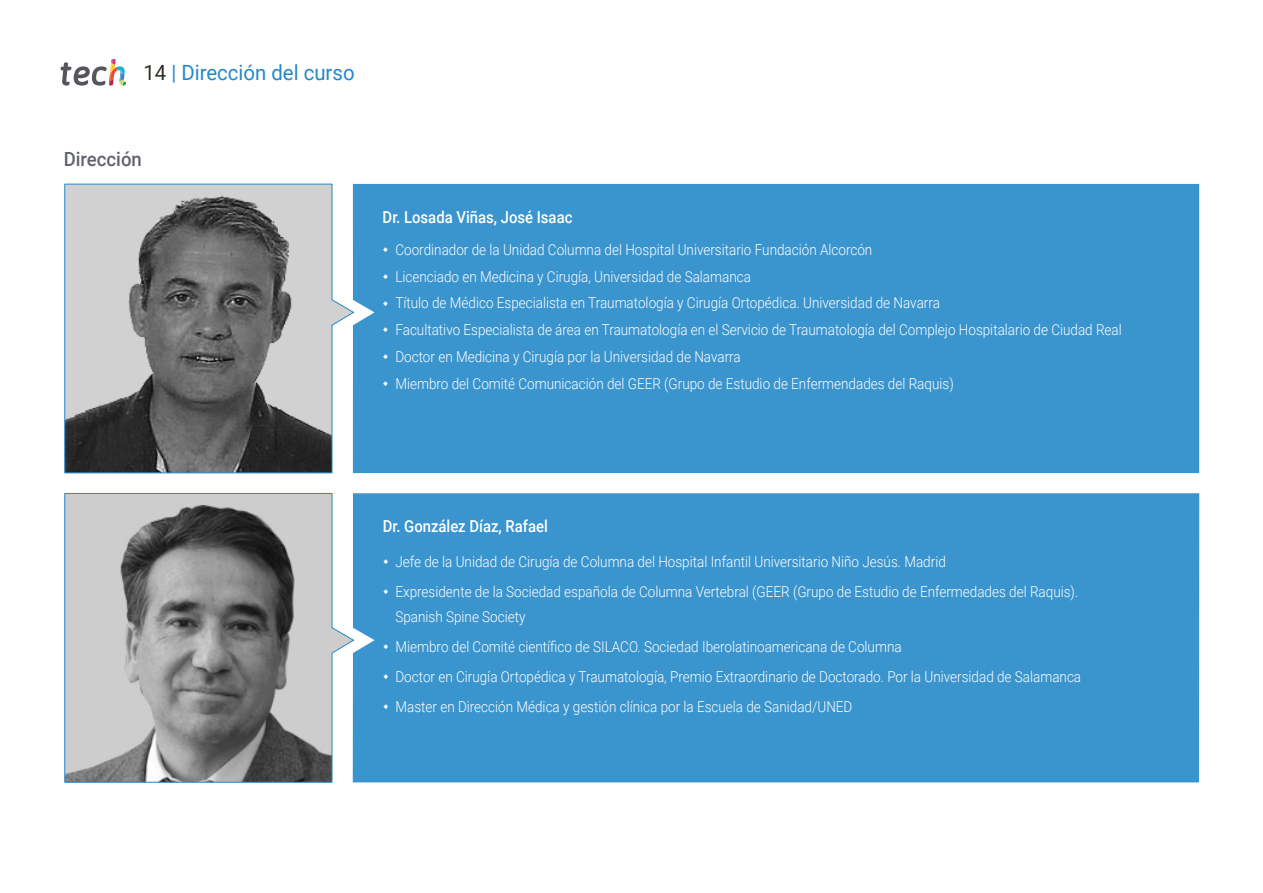
<style>
.page{position:relative;width:1263px;height:893px;background:#fff}
.page>*{position:absolute;margin:0;border:0;box-sizing:border-box;transform-origin:0 0}
.t1{font:21px "Roboto";color:#2488c9}
.t2{font:500 19.5px "Roboto";color:#61646a;scale:.95 1}
.t3{font:500 16.5px "Roboto";color:#fff;scale:.9 1}
.t4{font:300 15px/26.7px "Roboto";color:#fff;scale:.9 1}
.s1{color:#312e20}
</style>
<div class="page">
<svg style="left:61px;top:59px;width:65px;height:27px"></svg>
<div style="left:354px;top:184px;width:845px;height:289px;background:#3a94ce"></div>
<svg style="left:64px;top:184px;width:290px;height:289px"></svg>
<div style="left:354px;top:493px;width:845px;height:289px;background:#3a94ce"></div>
<svg style="left:64px;top:493px;width:290px;height:290px"></svg>
<svg style="left:384px;top:559px;width:4px;height:5px"></svg>
<svg style="left:384px;top:589px;width:4px;height:5px"></svg>
<svg style="left:384px;top:644px;width:4px;height:5px"></svg>
<svg style="left:384px;top:674px;width:4px;height:5px"></svg>
<svg style="left:384px;top:704px;width:4px;height:5px"></svg>
<svg style="left:384px;top:247px;width:4px;height:5px"></svg>
<svg style="left:384px;top:274px;width:4px;height:5px"></svg>
<svg style="left:384px;top:301px;width:4px;height:5px"></svg>
<svg style="left:384px;top:327px;width:4px;height:5px"></svg>
<svg style="left:384px;top:354px;width:4px;height:5px"></svg>
<svg style="left:384px;top:381px;width:4px;height:5px"></svg>
<h1 class="t1" style="left:144px;top:57px;width:213px"><span class="s1">14</span> | Dirección del curso</h1>
<h2 class="t2" style="left:64px;top:145px;width:84px">Dirección</h2>
<p class="t3" style="left:383px;top:206px;width:212px">Dr. Losada Viñas, José Isaac</p>
<p class="t4" style="left:395px;top:236px;width:809px">Coordinador de la Unidad Columna del Hospital Universitario Fundación Alcorcón<br>Licenciado en Medicina y Cirugía, Universidad de Salamanca<br>Título de Médico Especialista en Traumatología y Cirugía Ortopédica. Universidad de Navarra<br>Facultativo Especialista de área en Traumatología en el Servicio de Traumatología del Complejo Hospitalario de Ciudad Real Doctor en Medicina y Cirugía por la Universidad de Navarra<br>Miembro del Comité Comunicación del GEER (Grupo de Estudio de Enfermendades del Raquis)</p>
<p class="t3" style="left:383px;top:515px;width:185px">Dr. González Díaz, Rafael</p>
<p class="t4" style="left:395px;top:546px;width:760px;line-height:29.7px">Jefe de la Unidad de Cirugía de Columna del Hospital Infantil Universitario Niño Jesús. Madrid<br>Expresidente de la Sociedad española de Columna Vertebral (GEER (Grupo de Estudio de Enfermedades del Raquis).</p>
<p class="t4" style="left:395px;top:602px;width:763px;line-height:29.7px">Spanish Spine Society<br>Miembro del Comité científico de SILACO. Sociedad Iberolatinoamericana de Columna<br>Doctor en Cirugía Ortopédica y Traumatología, Premio Extraordinario de Doctorado. Por la Universidad de Salamanca Master en Dirección Médica y gestión clínica por la Escuela de Sanidad/UNED</p>
</div>
